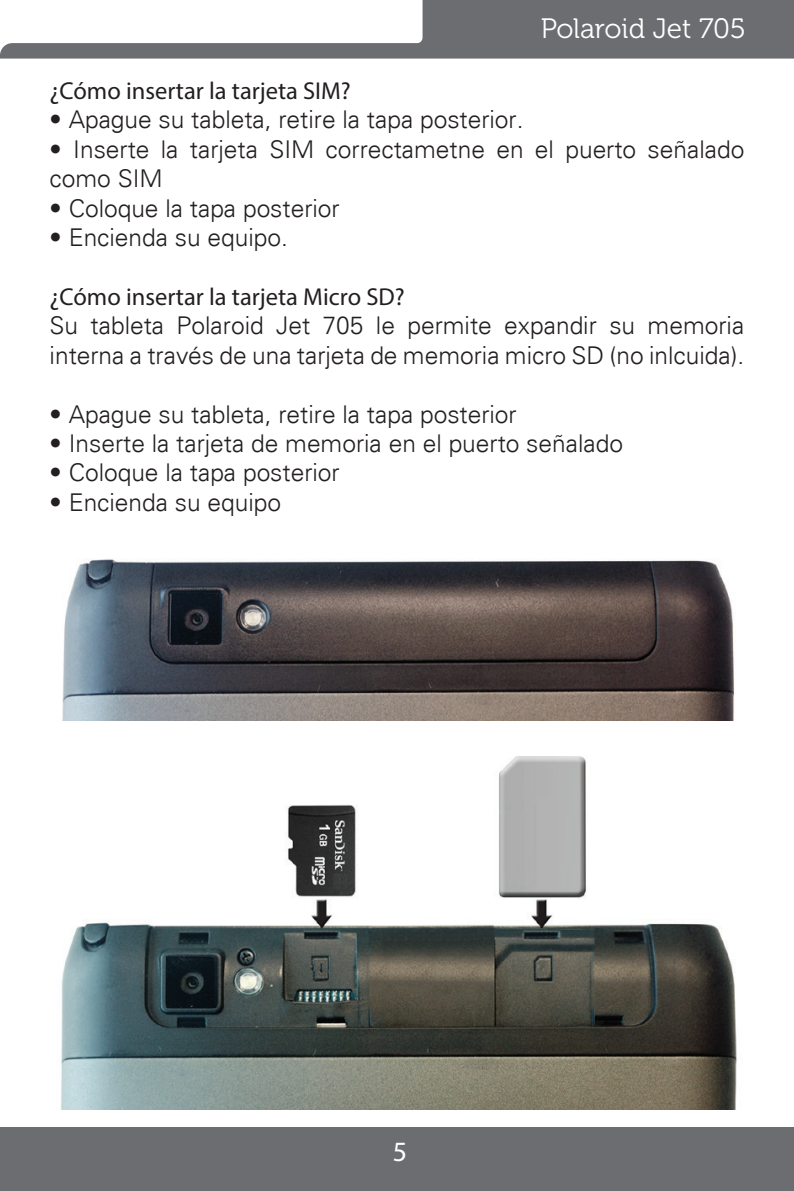
<style>
.page{position:relative;width:794px;height:1191px;background:#fff}
.page>*{position:absolute;margin:0;border:0;box-sizing:border-box;transform-origin:0 0}
.t1{font:28px "Museo 300";color:#fff}
.t2{font:28px "Myriad Pro";color:#fff}
.t3{font:300 24.5px/29.4px "Univers";color:#231f20}
.t4{font:24.5px "Myriad Pro";color:#231f20}
</style>
<div class="page">
<div style="left:0;top:1127px;width:794px;height:64px;background:#6c6d70"></div>
<svg style="left:0;top:0;width:794px;height:59px;fill:#6c6d70"></svg>
<img style="left:62px;top:559px;width:672px;height:161px">
<img style="left:61px;top:756px;width:676px;height:353px">
<p class="t1" style="left:541px;top:14px;width:207px">Polaroid Jet 705</p>
<p class="t4" style="left:50px;top:76px;width:303px">¿Cómo insertar la tarjeta SIM?</p>
<p class="t3" style="left:50px;top:105px;width:475px">• Apague su tableta, retire la tapa posterior.</p>
<p class="t3" style="left:50px;top:134px;width:696px">• Inserte la tarjeta SIM correctametne en el puerto señalado como SIM</p>
<p class="t3" style="left:50px;top:193px;width:292px">• Coloque la tapa posterior</p>
<p class="t3" style="left:50px;top:223px;width:240px">• Encienda su equipo.</p>
<p class="t4" style="left:50px;top:281px;width:356px">¿Cómo insertar la tarjeta Micro SD?</p>
<p class="t3" style="left:50px;top:311px;width:696px">Su tableta Polaroid Jet 705 le permite expandir su memoria interna a través de una tarjeta de memoria micro SD (no inlcuida).</p>
<p class="t3" style="left:50px;top:399px;width:468px">• Apague su tableta, retire la tapa posterior</p>
<p class="t3" style="left:50px;top:428px;width:575px">• Inserte la tarjeta de memoria en el puerto señalado</p>
<p class="t3" style="left:50px;top:458px;width:292px">• Coloque la tapa posterior</p>
<p class="t3" style="left:50px;top:487px;width:233px">• Encienda su equipo</p>
<p class="t2" style="left:393px;top:1134px;width:16px">5</p>
</div>
